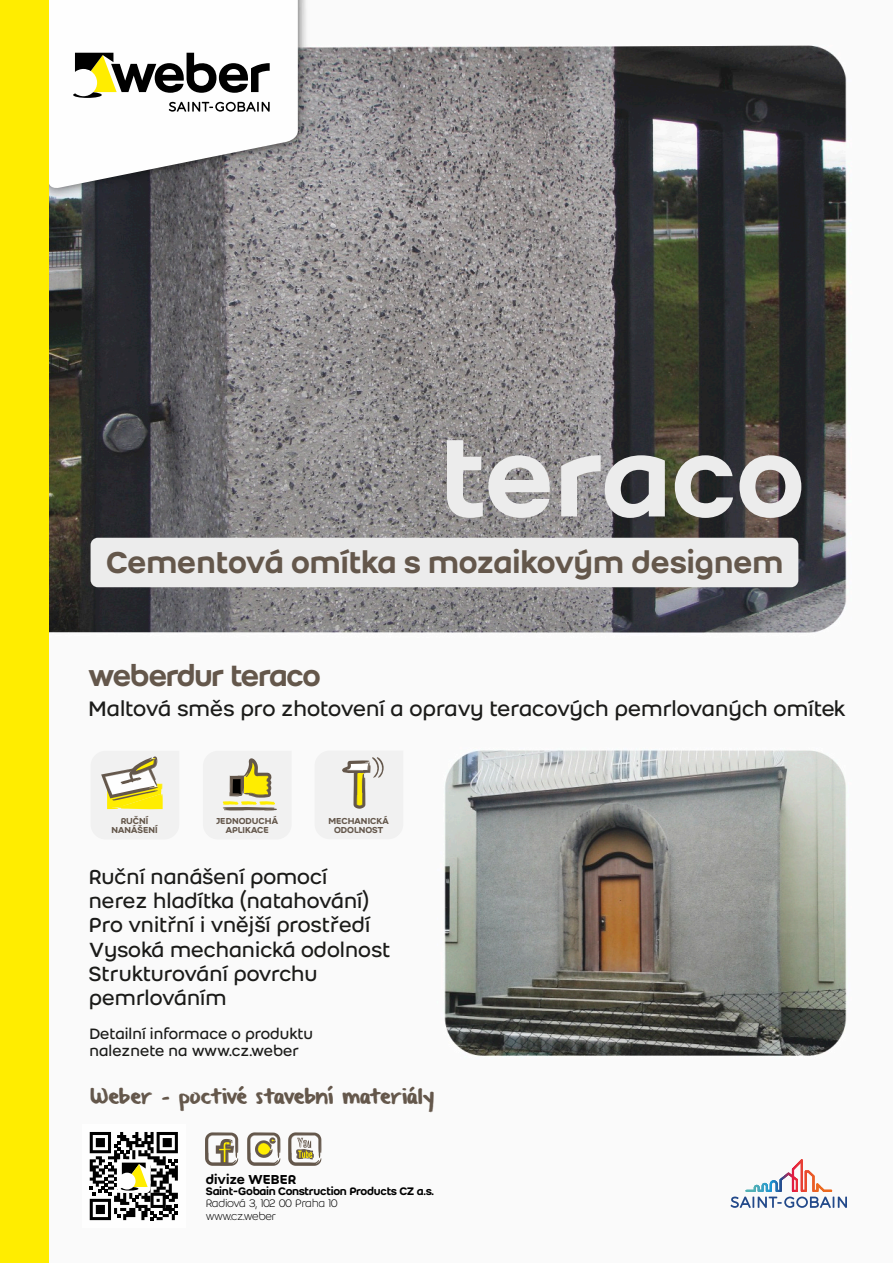
<style>
.page{position:relative;width:893px;height:1263px;background:#fff}
.page>*{position:absolute;margin:0;border:0;box-sizing:border-box;transform-origin:0 0}
.t1{font:500 121.05px "Weber";letter-spacing:-.01em;color:#ececec}
.t2{font:500 33.15px "Weber";letter-spacing:-.005em;color:#64574b}
.t3{font:32.25px "Weber Name";letter-spacing:-.005em;color:#64574b}
.t4{font:22.95px "Weber";color:#1b1b19}
.t5{font:22.5px/24.3px "Weber";color:#1b1b19}
.t6{font:17.1px "Weber Brush";letter-spacing:-.02em;color:#64574b}
.t7{font:16.5px/17.9px "Weber";color:#1b1b19}
.t8{font:500 14.25px "Weber";color:#000}
.t9{font:500 12px "Weber";letter-spacing:-.025em;color:#000}
.t10{font:300 12px/12.3px "Weber";letter-spacing:-.03em;color:#000}
.t11{font:500 9.6px/9.4px "Weber";color:#64574b;text-align:center}
</style>
<div class="page">
<img style="left:48px;top:45px;width:802px;height:1218px">
<img style="left:48px;top:0;width:269px;height:208px">
<svg style="left:730px;top:1196px;width:117px;height:12px"></svg>
<hr style="left:745px;top:1159px;width:1px;height:33px;background:#53b1b5">
<hr style="left:746px;top:1159px;width:1px;height:33px;background:#53b1b5">
<hr style="left:747px;top:1159px;width:1px;height:33px;background:#53b1b5">
<hr style="left:748px;top:1159px;width:1px;height:33px;background:#53b1b5">
<hr style="left:749px;top:1159px;width:1px;height:33px;background:#53b1b5">
<hr style="left:750px;top:1159px;width:1px;height:33px;background:#53b1b5">
<hr style="left:751px;top:1159px;width:1px;height:33px;background:#53b1b5">
<hr style="left:752px;top:1159px;width:1px;height:33px;background:#53b1b5">
<hr style="left:753px;top:1159px;width:1px;height:33px;background:#53b1b5">
<hr style="left:754px;top:1159px;width:1px;height:33px;background:#50b0b6">
<hr style="left:755px;top:1159px;width:1px;height:33px;background:#50aeb6">
<hr style="left:756px;top:1159px;width:1px;height:33px;background:#4fadb8">
<hr style="left:757px;top:1159px;width:1px;height:33px;background:#48acba">
<hr style="left:758px;top:1159px;width:1px;height:33px;background:#49a9bb">
<hr style="left:759px;top:1159px;width:1px;height:33px;background:#46a8be">
<hr style="left:760px;top:1159px;width:1px;height:33px;background:#3fa7c0">
<hr style="left:761px;top:1159px;width:1px;height:33px;background:#42a4c0">
<hr style="left:762px;top:1159px;width:1px;height:33px;background:#3ba3c4">
<hr style="left:763px;top:1159px;width:1px;height:33px;background:#3ba1c5">
<hr style="left:764px;top:1159px;width:1px;height:33px;background:#389fc6">
<hr style="left:765px;top:1159px;width:1px;height:33px;background:#309ec9">
<hr style="left:766px;top:1159px;width:1px;height:33px;background:#2f9dca">
<hr style="left:767px;top:1159px;width:1px;height:33px;background:#299acb">
<hr style="left:768px;top:1159px;width:1px;height:33px;background:#269ace">
<hr style="left:769px;top:1159px;width:1px;height:33px;background:#1d98cf">
<hr style="left:770px;top:1159px;width:1px;height:33px;background:#2095d2">
<hr style="left:771px;top:1159px;width:1px;height:33px;background:#1994d2">
<hr style="left:772px;top:1159px;width:1px;height:33px;background:#1f8cca">
<hr style="left:773px;top:1159px;width:1px;height:33px;background:#1b86c5">
<hr style="left:774px;top:1159px;width:1px;height:33px;background:#2082c2">
<hr style="left:775px;top:1159px;width:1px;height:33px;background:#207aba">
<hr style="left:776px;top:1159px;width:1px;height:33px;background:#2474b4">
<hr style="left:777px;top:1159px;width:1px;height:33px;background:#276bae">
<hr style="left:778px;top:1159px;width:1px;height:33px;background:#2165a6">
<hr style="left:779px;top:1159px;width:1px;height:33px;background:#245c9d">
<hr style="left:780px;top:1159px;width:1px;height:33px;background:#265396">
<hr style="left:781px;top:1159px;width:1px;height:33px;background:#244c8e">
<hr style="left:782px;top:1159px;width:1px;height:33px;background:#394486">
<hr style="left:783px;top:1159px;width:1px;height:33px;background:#51407f">
<hr style="left:784px;top:1159px;width:1px;height:33px;background:#683b75">
<hr style="left:785px;top:1159px;width:1px;height:33px;background:#7d376f">
<hr style="left:786px;top:1159px;width:1px;height:33px;background:#903167">
<hr style="left:787px;top:1159px;width:1px;height:33px;background:#9f2e5f">
<hr style="left:788px;top:1159px;width:1px;height:33px;background:#ac2a5a">
<hr style="left:789px;top:1159px;width:1px;height:33px;background:#b82755">
<hr style="left:790px;top:1159px;width:1px;height:33px;background:#c4244e">
<hr style="left:791px;top:1159px;width:1px;height:33px;background:#d2204a">
<hr style="left:792px;top:1159px;width:1px;height:33px;background:#db1e44">
<hr style="left:793px;top:1159px;width:1px;height:33px;background:#e31b40">
<hr style="left:794px;top:1159px;width:1px;height:33px;background:#e4203f">
<hr style="left:795px;top:1159px;width:1px;height:33px;background:#e4243e">
<hr style="left:796px;top:1159px;width:1px;height:33px;background:#e6293b">
<hr style="left:797px;top:1159px;width:1px;height:33px;background:#e72b3a">
<hr style="left:798px;top:1159px;width:1px;height:33px;background:#e7303a">
<hr style="left:799px;top:1159px;width:1px;height:33px;background:#e73438">
<hr style="left:800px;top:1159px;width:1px;height:33px;background:#e63837">
<hr style="left:801px;top:1159px;width:1px;height:33px;background:#e73b35">
<hr style="left:802px;top:1159px;width:1px;height:33px;background:#e73f33">
<hr style="left:803px;top:1159px;width:1px;height:33px;background:#e94332">
<hr style="left:804px;top:1159px;width:1px;height:33px;background:#e94632">
<hr style="left:805px;top:1159px;width:1px;height:33px;background:#ea492f">
<hr style="left:806px;top:1159px;width:1px;height:33px;background:#e94c2e">
<hr style="left:807px;top:1159px;width:1px;height:33px;background:#ea4d2e">
<hr style="left:808px;top:1159px;width:1px;height:33px;background:#ea512c">
<hr style="left:809px;top:1159px;width:1px;height:33px;background:#ea522c">
<hr style="left:810px;top:1159px;width:1px;height:33px;background:#e9562b">
<hr style="left:811px;top:1159px;width:1px;height:33px;background:#e95728">
<hr style="left:812px;top:1159px;width:1px;height:33px;background:#ea5b28">
<hr style="left:813px;top:1159px;width:1px;height:33px;background:#ea5c26">
<hr style="left:814px;top:1159px;width:1px;height:33px;background:#ea6026">
<hr style="left:815px;top:1159px;width:1px;height:33px;background:#ec6124">
<hr style="left:816px;top:1159px;width:1px;height:33px;background:#eb6521">
<hr style="left:817px;top:1159px;width:1px;height:33px;background:#ec6621">
<hr style="left:818px;top:1159px;width:1px;height:33px;background:#ec691f">
<hr style="left:819px;top:1159px;width:1px;height:33px;background:#ec691f">
<hr style="left:820px;top:1159px;width:1px;height:33px;background:#ec691f">
<hr style="left:821px;top:1159px;width:1px;height:33px;background:#ec691f">
<hr style="left:822px;top:1159px;width:1px;height:33px;background:#ec691f">
<hr style="left:823px;top:1159px;width:1px;height:33px;background:#ec691f">
<hr style="left:824px;top:1159px;width:1px;height:33px;background:#ec691f">
<hr style="left:825px;top:1159px;width:1px;height:33px;background:#ec691f">
<hr style="left:826px;top:1159px;width:1px;height:33px;background:#ec691f">
<hr style="left:827px;top:1159px;width:1px;height:33px;background:#ec691f">
<hr style="left:828px;top:1159px;width:1px;height:33px;background:#ec691f">
<hr style="left:829px;top:1159px;width:1px;height:33px;background:#ec691f">
<hr style="left:830px;top:1159px;width:1px;height:33px;background:#ec691f">
<hr style="left:831px;top:1159px;width:1px;height:33px;background:#ec691f">
<hr style="left:832px;top:1159px;width:1px;height:33px;background:#ec691f">
<div style="left:82px;top:1124px;width:103px;height:104px;background:#fefefe"></div>
<svg style="left:90px;top:1132px;width:88px;height:88px"></svg>
<svg style="left:205px;top:1132px;width:33px;height:34px"></svg>
<svg style="left:247px;top:1132px;width:33px;height:34px"></svg>
<svg style="left:288px;top:1132px;width:33px;height:34px"></svg>
<svg style="left:48px;top:0;width:250px;height:190px"></svg>
<svg style="left:73px;top:53px;width:197px;height:59px"></svg>
<div style="left:0;top:0;width:48px;height:1263px;background:#ffed00"></div>
<div style="left:91px;top:538px;width:707px;height:49px;background:#ececec;border-radius:7px"></div>
<svg style="left:315px;top:750px;width:88px;height:89px"></svg>
<svg style="left:91px;top:751px;width:88px;height:88px"></svg>
<svg style="left:203px;top:751px;width:89px;height:88px"></svg>
<h1 class="t1" style="left:440px;top:426px;width:366px">teraco</h1>
<h2 class="t2" style="left:106px;top:548px;width:679px">Cementová omítka s mozaikovým designem</h2>
<h3 class="t3" style="left:89px;top:662px;width:233px">weberdur teraco</h3>
<p class="t4" style="left:89px;top:699px;width:758px">Maltová směs pro zhotovení a opravy teracových pemrlovaných omítek</p>
<p class="t11" style="left:111px;top:817px;width:48px">RUČNÍ<br>NANÁŠENÍ</p>
<p class="t11" style="left:216px;top:817px;width:64px">JEDNODUCHÁ<br>APLIKACE</p>
<p class="t11" style="left:328px;top:817px;width:62px">MECHANICKÁ<br>ODOLNOST</p>
<p class="t5" style="left:89px;top:866px;width:303px">Ruční nanášení pomocí nerez hladítka (natahování)<br>Pro vnitřní i vnější prostředí<br>Vysoká mechanická odolnost<br>Strukturování povrchu pemrlováním</p>
<p class="t7" style="left:89px;top:1025px;width:225px">Detailní informace o produktu naleznete na www.cz.weber</p>
<p class="t6" style="left:90px;top:1088px;width:345px">Weber – poctivé stavební materiály</p>
<p class="t8" style="left:206px;top:1173px;width:92px">divize WEBER</p>
<p class="t9" style="left:206px;top:1186px;width:230px">Saint-Gobain Construction Products CZ a.s.</p>
<p class="t10" style="left:206px;top:1198px;width:133px">Radiová 3, 102 00 Praha 10 www.cz.weber</p>
</div>
